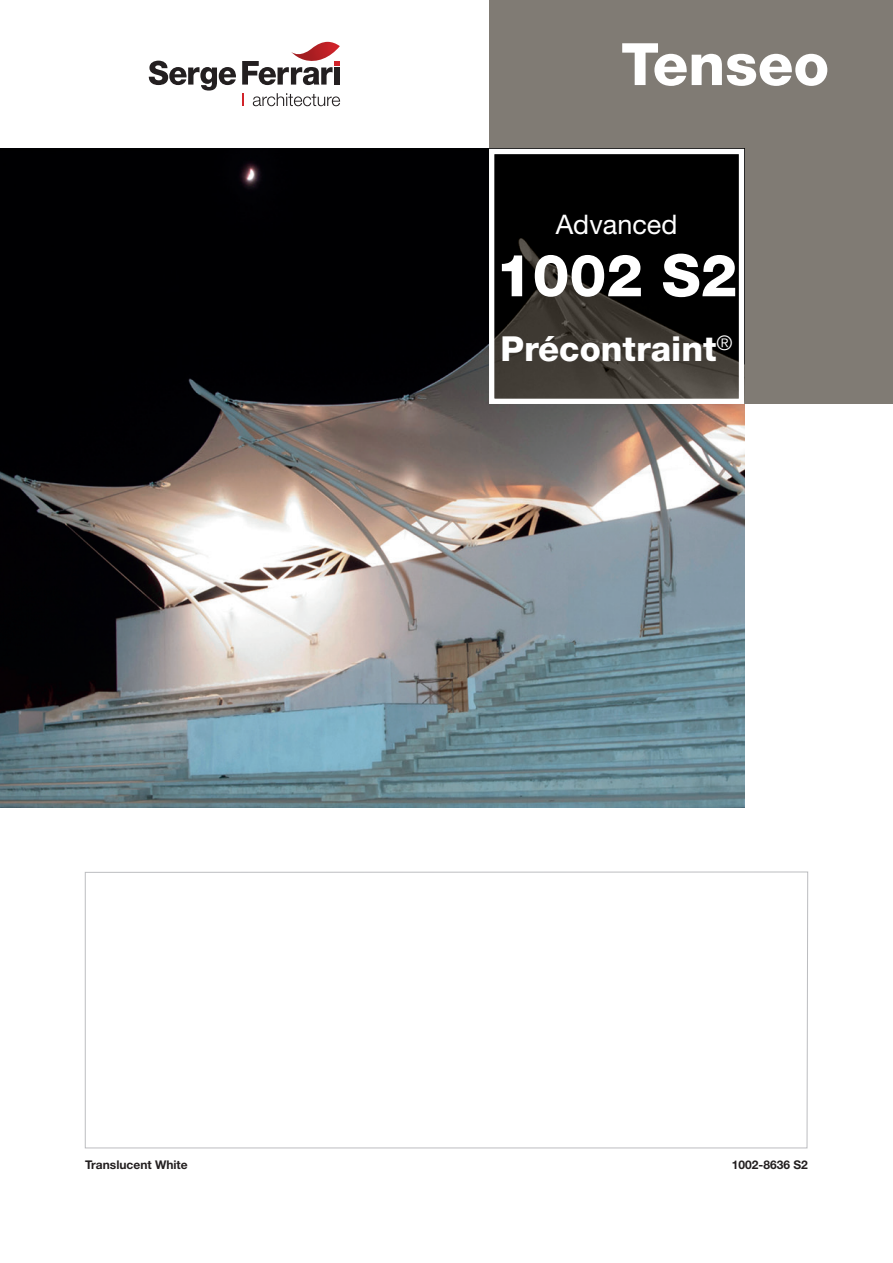
<style>
.page{position:relative;width:893px;height:1263px;background:#fff}
.page>*{position:absolute;margin:0;border:0;box-sizing:border-box;transform-origin:0 0}
.t1{font:800 58.5px "Helvetica Neue LT Std";color:#fff}
.t2{font:800 34.5px "Helvetica Neue LT Std";color:#fff}
.t3{font:27px "Helvetica Neue LT Std";color:#fff}
.t4{font:700 12px "Helvetica Neue LT Std";color:#231f20}
</style>
<div class="page">
<svg style="left:253px;top:93px;width:87px;height:13px"></svg>
<svg style="left:149px;top:61px;width:87px;height:30px"></svg>
<svg style="left:242px;top:93px;width:2px;height:13px"></svg>
<svg style="left:242px;top:42px;width:98px;height:43px"></svg>
<div style="left:489px;top:0;width:404px;height:404px;background:#807b74"></div>
<img style="left:0;top:149px;width:744px;height:659px">
<svg style="left:495px;top:155px;width:243px;height:243px;background:#171513"></svg>
<div style="left:489px;top:149px;width:255px;height:255px;border:5px solid #fff"></div>
<svg style="left:85px;top:871px;width:723px;height:277px"></svg>
<h1 class="t1" style="left:621px;top:29px;width:210px">Tenseo</h1>
<h3 class="t3" style="left:556px;top:208px;width:123px">Advanced</h3>
<h1 class="t1" style="left:496px;top:241px;width:243px">1002 S2</h1>
<h2 class="t2" style="left:500px;top:329px;width:234px">Précontraint<sup>®</sup></h2>
<p class="t4" style="left:85px;top:1158px;width:104px">Translucent White</p>
<p class="t4" style="left:732px;top:1158px;width:78px">1002-8636 S2</p>
</div>
